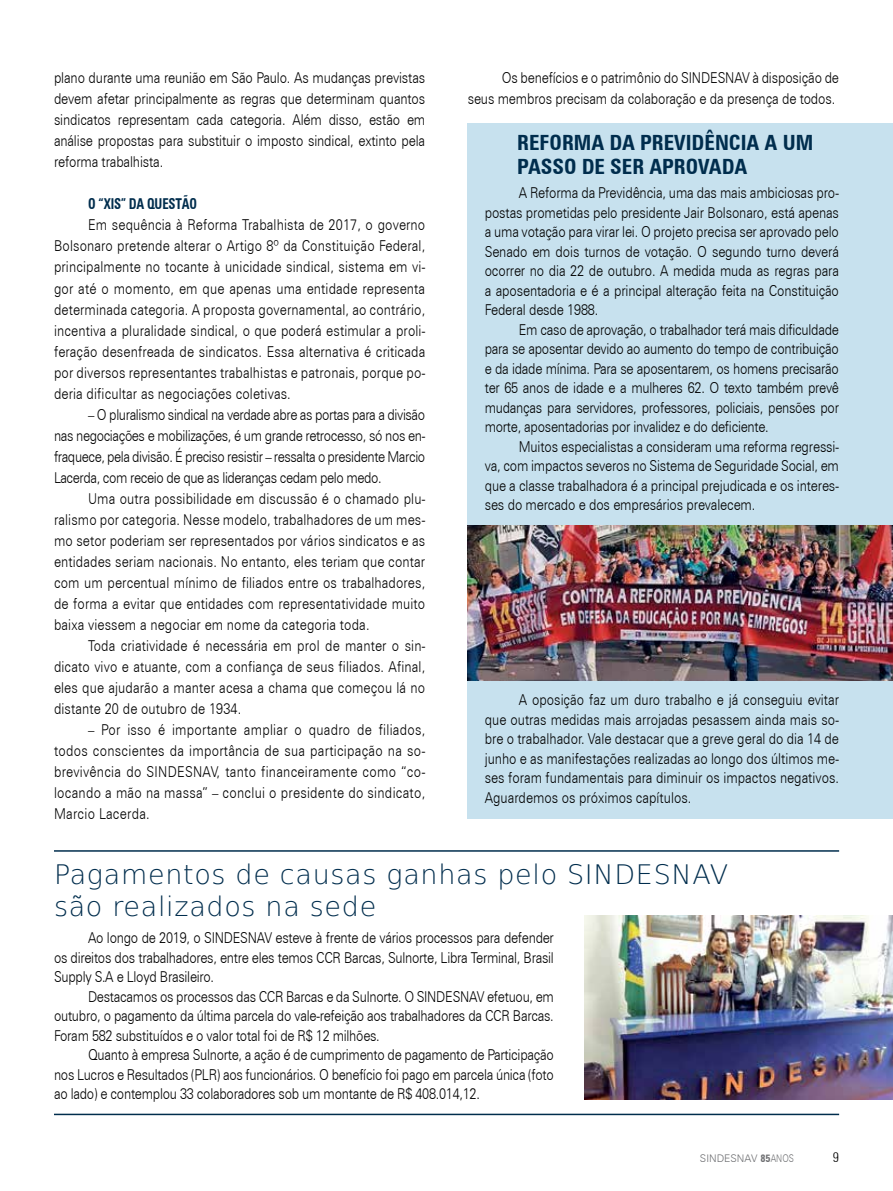
<style>
.page{position:relative;width:893px;height:1191px;background:#fff}
.page>*{position:absolute;margin:0;border:0;box-sizing:border-box;transform-origin:0 0}
.t1{font:200 27px/32.4px "DejaVu Sans";letter-spacing:.025em;color:#002d4d}
.t2{font:700 condensed 21px/24px "Zurich BT";color:#002d4d}
.t3{font:300 15px/21px "Zurich BT";letter-spacing:-.01em;color:#000;text-align:justify;scale:.85 1}
.t4{font:700 condensed 15px "Zurich BT";color:#002d4d;scale:.85 1}
.t5{font:300 condensed 13.5px "Zurich BT";color:#000}
.t6{font:300 10.5px "Zurich BT";color:#6d6e71}
.s1{font-weight:700;font-stretch:condensed}
</style>
<div class="page">
<div style="left:468px;top:123px;width:425px;height:695px;background:#c7e1ee"></div>
<hr style="left:54px;top:850px;width:785px;height:1px;background:#002d4d">
<hr style="left:54px;top:1113px;width:785px;height:2px;background:#002d4d">
<img style="left:468px;top:526px;width:425px;height:154px">
<img style="left:585px;top:916px;width:308px;height:183px">
<p class="t3" style="left:54px;top:67px;width:438px">plano durante uma reunião em São Paulo. As mudanças previstas devem afetar principalmente as regras que determinam quantos sindicatos representam cada categoria. Além disso, estão em análise propostas para substituir o imposto sindical, extinto pela reforma trabalhista.</p>
<p class="t4" style="left:88px;top:195px;width:113px">O “XIS” DA QUESTÃO</p>
<p class="t3" style="left:54px;top:214px;width:438px;text-indent:34px">Em sequência à Reforma Trabalhista de 2017, o governo Bolsonaro pretende alterar o Artigo 8º da Constituição Federal, principalmente no tocante à unicidade sindical, sistema em vi&shy;gor até o momento, em que apenas uma entidade representa determinada categoria. A proposta governamental, ao contrário, incentiva a pluralidade sindical, o que poderá estimular a proli&shy;feração desenfreada de sindicatos. Essa alternativa é criticada por diversos representantes trabalhistas e patronais, porque po&shy;deria dificultar as negociações coletivas.</p>
<p class="t3" style="left:54px;top:403px;width:438px;text-indent:34px">– O pluralismo sindical na verdade abre as portas para a divisão nas negociações e mobilizações, é um grande retrocesso, só nos en&shy;fraquece, pela divisão. É preciso resistir – ressalta o presidente Marcio Lacerda, com receio de que as lideranças cedam pelo medo.</p>
<p class="t3" style="left:54px;top:487px;width:438px;text-indent:34px">Uma outra possibilidade em discussão é o chamado plu&shy;ralismo por categoria. Nesse modelo, trabalhadores de um mes&shy;mo setor poderiam ser representados por vários sindicatos e as entidades seriam nacionais. No entanto, eles teriam que contar com um percentual mínimo de filiados entre os trabalhadores, de forma a evitar que entidades com representatividade muito baixa viessem a negociar em nome da categoria toda.</p>
<p class="t3" style="left:54px;top:634px;width:438px;text-indent:34px">Toda criatividade é necessária em prol de manter o sin&shy;dicato vivo e atuante, com a confiança de seus filiados. Afinal, eles que ajudarão a manter acesa a chama que começou lá no distante 20 de outubro de 1934.</p>
<p class="t3" style="left:54px;top:718px;width:438px;text-indent:34px">– Por isso é importante ampliar o quadro de filiados, todos conscientes da importância de sua participação na so&shy;brevivência do SINDESNAV, tanto financeiramente como “co&shy;locando a mão na massa” – conclui o presidente do sindicato, Marcio Lacerda.</p>
<p class="t3" style="left:468px;top:67px;width:438px;text-align:right">Os benefícios e o patrimônio do SINDESNAV à disposição de<br>seus membros precisam da colaboração e da presença de todos.</p>
<h2 class="t2" style="left:517px;top:130px;width:295px">REFORMA DA PREVIDÊNCIA A UM<br>PASSO DE SER APROVADA</h2>
<p class="t3" style="left:485px;top:183px;width:418px;line-height:19.5px;text-indent:34px">A Reforma da Previdência, uma das mais ambiciosas pro&shy;postas prometidas pelo presidente Jair Bolsonaro, está apenas a uma votação para virar lei. O projeto precisa ser aprovado pelo Senado em dois turnos de votação. O segundo turno deverá ocorrer no dia 22 de outubro. A medida muda as regras para a aposentadoria e é a principal alteração feita na Constituição Federal desde 1988.</p>
<p class="t3" style="left:485px;top:319px;width:418px;line-height:19.5px;text-indent:34px">Em caso de aprovação, o trabalhador terá mais dificuldade para se aposentar devido ao aumento do tempo de contribuição e da idade mínima. Para se aposentarem, os homens precisarão ter 65 anos de idade e a mulheres 62. O texto também prevê mudanças para servidores, professores, policiais, pensões por morte, aposentadorias por invalidez e do deficiente.</p>
<p class="t3" style="left:485px;top:436px;width:418px;line-height:19.5px;text-indent:34px">Muitos especialistas a consideram uma reforma regressi&shy;va, com impactos severos no Sistema de Seguridade Social, em que a classe trabalhadora é a principal prejudicada e os interes&shy;ses do mercado e dos empresários prevalecem.</p>
<p class="t3" style="left:485px;top:690px;width:418px;line-height:19.5px;text-indent:34px">A oposição faz um duro trabalho e já conseguiu evitar que outras medidas mais arrojadas pesassem ainda mais so&shy;bre o trabalhador. Vale destacar que a greve geral do dia 14 de junho e as manifestações realizadas ao longo dos últimos me&shy;ses foram fundamentais para diminuir os impactos negativos.<br>Aguardemos os próximos capítulos.</p>
<h1 class="t1" style="left:54px;top:856px;width:676px">Pagamentos de causas ganhas pelo SINDESNAV são realizados na sede</h1>
<p class="t3" style="left:54px;top:928px;width:590px;line-height:19.5px;text-indent:34px">Ao longo de 2019, o SINDESNAV esteve à frente de vários processos para defender os direitos dos trabalhadores, entre eles temos CCR Barcas, Sulnorte, Libra Terminal, Brasil Supply S.A e Lloyd Brasileiro.</p>
<p class="t3" style="left:54px;top:986px;width:590px;line-height:19.5px;text-indent:34px">Destacamos os processos das CCR Barcas e da Sulnorte. O SINDESNAV efetuou, em outubro, o pagamento da última parcela do vale-refeição aos trabalhadores da CCR Barcas.<br>Foram 582 substituídos e o valor total foi de R$ 12 milhões.</p>
<p class="t3" style="left:54px;top:1045px;width:590px;line-height:19.5px;text-indent:34px">Quanto à empresa Sulnorte, a ação é de cumprimento de pagamento de Participação nos Lucros e Resultados (PLR) aos funcionários. O benefício foi pago em parcela única (foto ao lado) e contemplou 33 colaboradores sob um montante de R$ 408.014,12.</p>
<p class="t6" style="left:700px;top:1152px;width:95px">SINDESNAV <span class="s1">85</span>ANOS</p>
<p class="t5" style="left:833px;top:1149px;width:8px">9</p>
</div>
